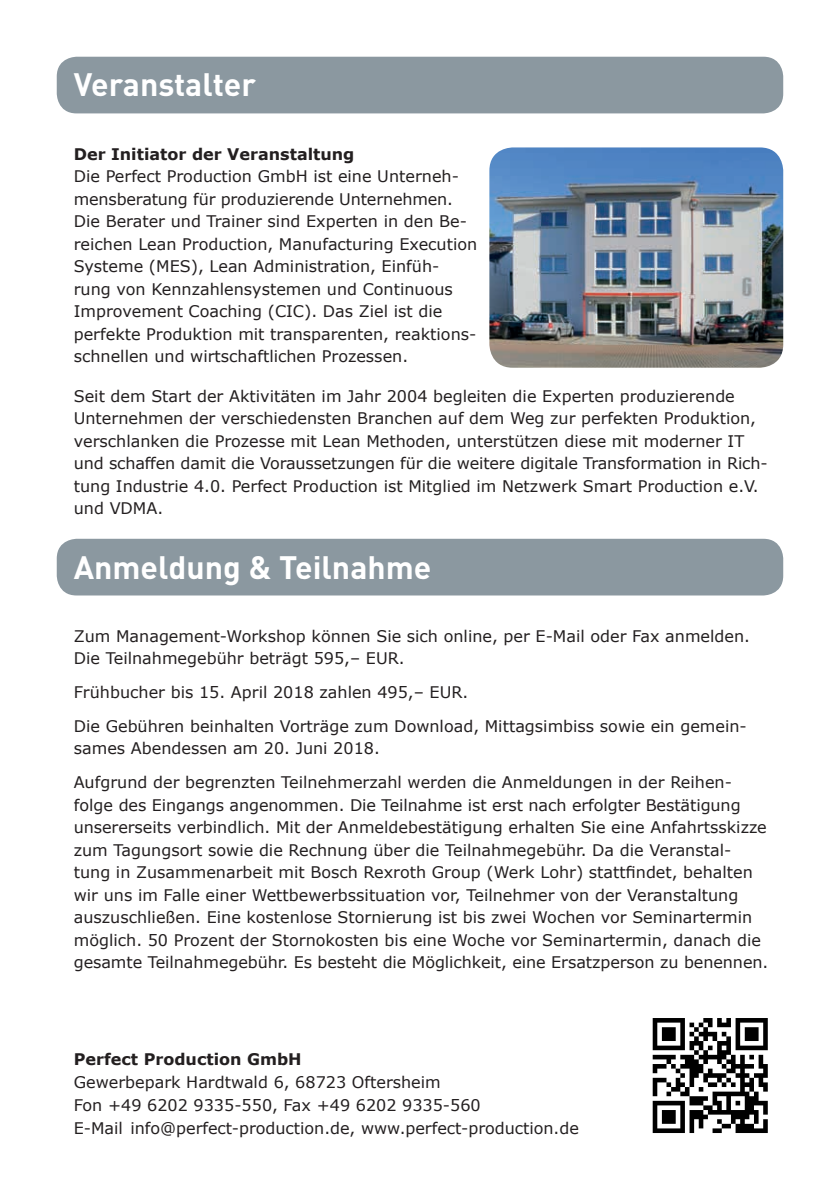
<style>
.page{position:relative;width:840px;height:1191px;background:#fff}
.page>*{position:absolute;margin:0;border:0;box-sizing:border-box;transform-origin:0 0}
.t1{font:700 32px "DIN";color:#fff}
.t2{font:16px/22.4px "Verdana";color:#231f20}
.t3{font:700 16px "Verdana";color:#231f20}
</style>
<div class="page">
<div style="left:57px;top:57px;width:725px;height:56px;background:#8b98a0;border-radius:20px"></div>
<img style="left:489px;top:147px;width:293px;height:221px">
<div style="left:57px;top:539px;width:725px;height:56px;background:#8b98a0;border-radius:20px"></div>
<svg style="left:652px;top:1018px;width:115px;height:115px"></svg>
<h1 class="t1" style="left:74px;top:64px;width:184px">Veranstalter</h1>
<p class="t3" style="left:74px;top:142px;width:282px">Der Initiator der Veranstaltung</p>
<p class="t2" style="left:74px;top:165px;width:405px">Die Perfect Production GmbH ist eine Unterneh&shy;mensberatung für produzierende Unternehmen.<br>Die Berater und Trainer sind Experten in den Be&shy;reichen Lean Production, Manufacturing Execution Systeme (MES), Lean Administration, Einfüh&shy;rung von Kennzahlensystemen und Continuous Improvement Coaching (CIC). Das Ziel ist die perfekte Produktion mit transparenten, reaktions&shy;schnellen und wirtschaftlichen Prozessen.</p>
<p class="t2" style="left:74px;top:384px;width:692px">Seit dem Start der Aktivitäten im Jahr 2004 begleiten die Experten produzierende Unternehmen der verschiedensten Branchen auf dem Weg zur perfekten Produktion, verschlanken die Prozesse mit Lean Methoden, unterstützen diese mit moderner IT und schaffen damit die Voraussetzungen für die weitere digitale Transformation in Rich&shy;tung Industrie 4.0. Perfect Production ist Mitglied im Netzwerk Smart Production e.V. und VDMA.</p>
<h1 class="t1" style="left:74px;top:546px;width:359px">Anmeldung &amp; Teilnahme</h1>
<p class="t2" style="left:74px;top:624px;width:677px">Zum Management-Workshop können Sie sich online, per E-Mail oder Fax anmelden.<br>Die Teilnahmegebühr beträgt 595,– EUR.</p>
<p class="t2" style="left:74px;top:675px;width:674px;line-height:33.8px">Frühbucher bis 15. April 2018 zahlen 495,– EUR.<br>Die Gebühren beinhalten Vorträge zum Download, Mittagsimbiss sowie ein gemein-</p>
<p class="t2" style="left:74px;top:731px;width:659px;line-height:33.8px">sames Abendessen am 20. Juni 2018.<br>Aufgrund der begrenzten Teilnehmerzahl werden die Anmeldungen in der Reihen-</p>
<p class="t2" style="left:74px;top:793px;width:695px">folge des Eingangs angenommen. Die Teilnahme ist erst nach erfolgter Bestätigung unsererseits verbindlich. Mit der Anmeldebestätigung erhalten Sie eine Anfahrtsskizze zum Tagungsort sowie die Rechnung über die Teilnahmegebühr. Da die Veranstal&shy;tung in Zusammenarbeit mit Bosch Rexroth Group (Werk Lohr) stattfindet, behalten wir uns im Falle einer Wettbewerbssituation vor, Teilnehmer von der Veranstaltung auszuschließen. Eine kostenlose Stornierung ist bis zwei Wochen vor Seminartermin möglich. 50 Prozent der Stornokosten bis eine Woche vor Seminartermin, danach die gesamte Teilnahmegebühr. Es besteht die Möglichkeit, eine Ersatzperson zu benennen.</p>
<p class="t3" style="left:74px;top:1048px;width:229px">Perfect Production GmbH</p>
<p class="t2" style="left:74px;top:1070px;width:506px;line-height:23px">Gewerbepark Hardtwald 6, 68723 Oftersheim<br>Fon +49 6202 9335-550, Fax +49 6202 9335-560<br>E-Mail info@perfect-production.de, www.perfect-production.de</p>
</div>
